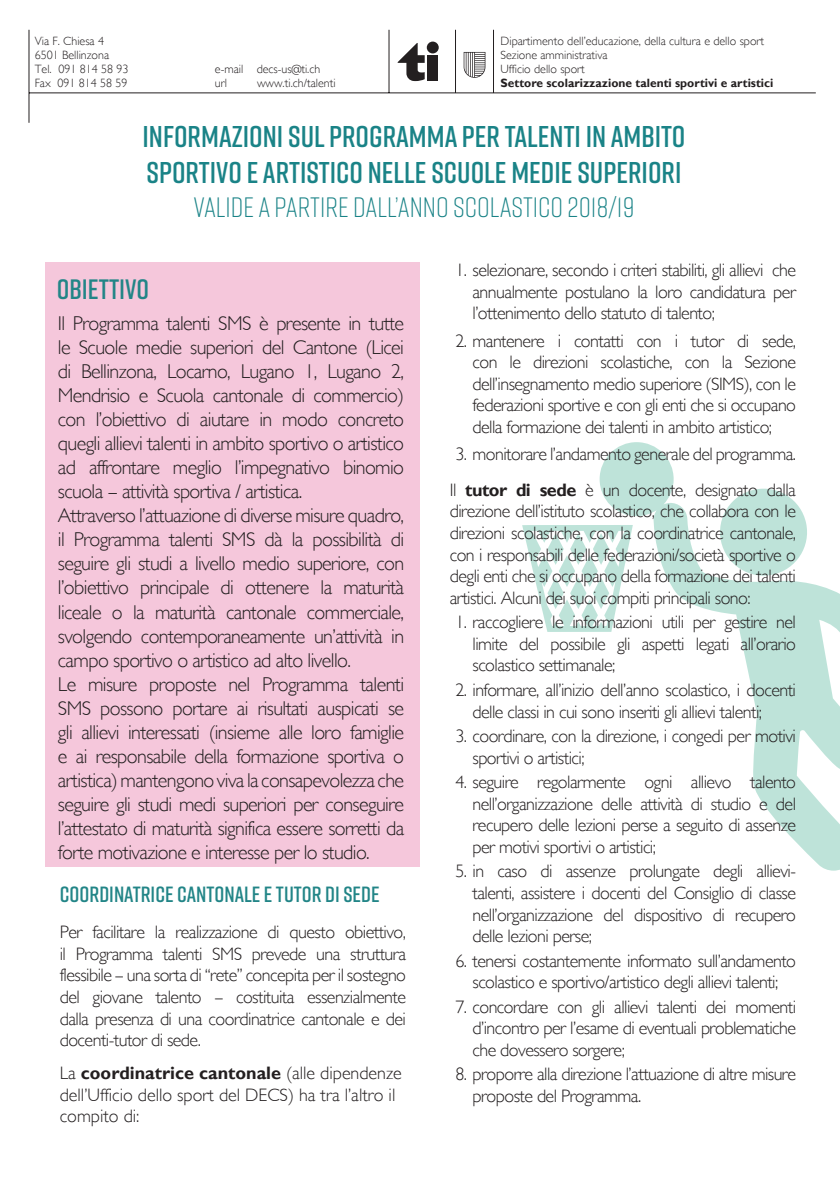
<style>
.page{position:relative;width:840px;height:1191px;background:#fff}
.page>*{position:absolute;margin:0;border:0;box-sizing:border-box;transform-origin:0 0}
.t1{font:600 30px/36px "Rift";color:#1a8387}
.t2{font:300 28px "Rift";color:#1a8387}
.t3{font:600 28px "Rift";color:#228587}
.t4{font:600 22px "Rift";color:#228587}
.t5{font:300 20px/24px "Gill Sans";letter-spacing:-.03em;color:#231f20;text-align:justify}
.t6{font:300 18px/21.6px "Gill Sans";letter-spacing:-.03em;color:#231f20;text-align:justify}
.t7{font:300 18px/21.6px "Gill Sans";color:#231f20}
.t8{font:300 12px "Gill Sans";color:#231f20}
.t9{font:700 12px "Gill Sans";color:#231f20}
.s1{font-weight:700}
</style>
<div class="page">
<svg style="left:599px;top:442px;width:240px;height:428px"></svg>
<svg style="left:715px;top:484px;width:95px;height:95px"></svg>
<svg style="left:522px;top:525px;width:110px;height:107px"></svg>
<div style="left:427px;top:55px;width:11px;height:25px;background:#231f20"></div>
<div style="left:426px;top:42px;width:12px;height:11px;background:#231f20;border-radius:50%"></div>
<svg style="left:397px;top:43px;width:27px;height:38px"></svg>
<svg style="left:463px;top:52px;width:22px;height:26px"></svg>
<hr style="left:29px;top:93px;width:786px;height:1px;background:#231f20">
<hr style="left:29px;top:30px;width:1px;height:93px;background:#231f20">
<hr style="left:388px;top:30px;width:1px;height:63px;background:#231f20">
<hr style="left:455px;top:30px;width:1px;height:63px;background:#231f20">
<hr style="left:493px;top:30px;width:1px;height:63px;background:#231f20">
<div style="left:46px;top:262px;width:374px;height:605px;background:#f5c7db"></div>
<p class="t8" style="left:35px;top:34px;width:71px">Via F. Chiesa 4</p>
<p class="t8" style="left:35px;top:48px;width:76px">6501 Bellinzona</p>
<p class="t8" style="left:35px;top:62px;width:95px">Tel. 091 814 58 93</p>
<p class="t8" style="left:35px;top:76px;width:94px">Fax 091 814 58 59</p>
<p class="t8" style="left:215px;top:62px;width:107px">e-mail decs-us@ti.ch</p>
<p class="t8" style="left:215px;top:76px;width:14px">url</p>
<p class="t8" style="left:257px;top:76px;width:80px">www.ti.ch/talenti</p>
<p class="t8" style="left:500px;top:34px;width:265px">Dipartimento dell’educazione, della cultura e dello sport</p>
<p class="t8" style="left:500px;top:48px;width:108px">Sezione amministrativa</p>
<p class="t8" style="left:500px;top:62px;width:86px">Ufficio dello sport</p>
<p class="t9" style="left:500px;top:76px;width:274px">Settore scolarizzazione talenti sportivi e artistici</p>
<p class="t1" style="left:142px;top:118px;width:544px">INFORMAZIONI SUL PROGRAMMA PER TALENTI IN AMBITO<br>SPORTIVO E ARTISTICO NELLE SCUOLE MEDIE SUPERIORI</p>
<p class="t2" style="left:193px;top:187px;width:442px">VALIDE A PARTIRE DALL’ANNO SCOLASTICO 2018/19</p>
<p class="t3" style="left:57px;top:269px;width:94px">OBIETTIVO</p>
<p class="t5" style="left:58px;top:312px;width:347px">Il Programma talenti SMS è presente in tutte le Scuole medie superiori del Cantone (Licei di Bellinzona, Locarno, Lugano 1, Lugano 2, Mendrisio e Scuola cantonale di commercio) con l’obiettivo di aiutare in modo concreto quegli allievi talenti in ambito sportivo o artistico ad affrontare meglio l’impegnativo binomio scuola – attività sportiva / artistica.</p>
<p class="t5" style="left:58px;top:504px;width:347px">Attraverso l’attuazione di diverse misure quadro, il Programma talenti SMS dà la possibilità di seguire gli studi a livello medio superiore, con l’obiettivo principale di ottenere la maturità liceale o la maturità cantonale commerciale, svolgendo contemporaneamente un’attività in campo sportivo o artistico ad alto livello.</p>
<p class="t5" style="left:58px;top:672px;width:347px">Le misure proposte nel Programma talenti SMS possono portare ai risultati auspicati se gli allievi interessati (insieme alle loro famiglie e ai responsabile della formazione sportiva o artistica) mantengono viva la consapevolezza che seguire gli studi medi superiori per conseguire l’attestato di maturità significa essere sorretti da forte motivazione e interesse per lo studio.</p>
<p class="t4" style="left:60px;top:878px;width:321px">COORDINATRICE CANTONALE E TUTOR DI SEDE</p>
<p class="t6" style="left:60px;top:921px;width:347px">Per facilitare la realizzazione di questo obiettivo, il Programma talenti SMS prevede una struttura flessibile – una sorta di “rete” concepita per il sostegno del giovane talento – costituita essenzialmente dalla presenza di una coordinatrice cantonale e dei docenti-tutor di sede.</p>
<p class="t7" style="left:60px;top:1062px;width:343px">La <span class="s1">coordinatrice cantonale</span> (alle dipendenze dell’Ufficio dello sport del DECS) ha tra l’altro il compito di:</p>
<p class="t6" style="left:472px;top:259px;width:325px;text-indent:-17px">1. selezionare, secondo i criteri stabiliti, gli allievi che annualmente postulano la loro candidatura per l’ottenimento dello statuto di talento;</p>
<p class="t6" style="left:472px;top:330px;width:325px;text-indent:-17px">2. mantenere i contatti con i tutor di sede, con le direzioni scolastiche, con la Sezione dell’insegnamento medio superiore (SIMS), con le federazioni sportive e con gli enti che si occupano della formazione dei talenti in ambito artistico;</p>
<p class="t6" style="left:455px;top:443px;width:342px">3. monitorare l’andamento generale del programma.</p>
<p class="t6" style="left:449px;top:479px;width:347px">Il <span class="s1">tutor di sede</span> è un docente, designato dalla direzione dell’istituto scolastico, che collabora con le direzioni scolastiche, con la coordinatrice cantonale, con i responsabili delle federazioni/società sportive o degli enti che si occupano della formazione dei talenti artistici. Alcuni dei suoi compiti principali sono:</p>
<p class="t6" style="left:472px;top:611px;width:325px;text-indent:-17px">1. raccogliere le informazioni utili per gestire nel limite del possibile gli aspetti legati all’orario scolastico settimanale;</p>
<p class="t6" style="left:472px;top:679px;width:325px;text-indent:-17px">2. informare, all’inizio dell’anno scolastico, i docenti delle classi in cui sono inseriti gli allievi talenti;</p>
<p class="t6" style="left:472px;top:725px;width:325px;text-indent:-17px">3. coordinare, con la direzione, i congedi per motivi sportivi o artistici;</p>
<p class="t6" style="left:472px;top:771px;width:325px;text-indent:-17px">4. seguire regolarmente ogni allievo talento nell’organizzazione delle attività di studio e del recupero delle lezioni perse a seguito di assenze per motivi sportivi o artistici;</p>
<p class="t6" style="left:472px;top:860px;width:325px;text-indent:-17px">5. in caso di assenze prolungate degli allievi&shy;talenti, assistere i docenti del Consiglio di classe nell’organizzazione del dispositivo di recupero delle lezioni perse;</p>
<p class="t6" style="left:455px;top:949px;width:342px;text-align:center">6. tenersi costantemente informato sull’andamento scolastico e sportivo/artistico degli allievi talenti;</p>
<p class="t6" style="left:472px;top:996px;width:325px;text-indent:-17px">7. concordare con gli allievi talenti dei momenti d’incontro per l’esame di eventuali problematiche che dovessero sorgere;</p>
<p class="t6" style="left:472px;top:1063px;width:325px;text-indent:-17px">8. proporre alla direzione l’attuazione di altre misure proposte del Programma.</p>
</div>
